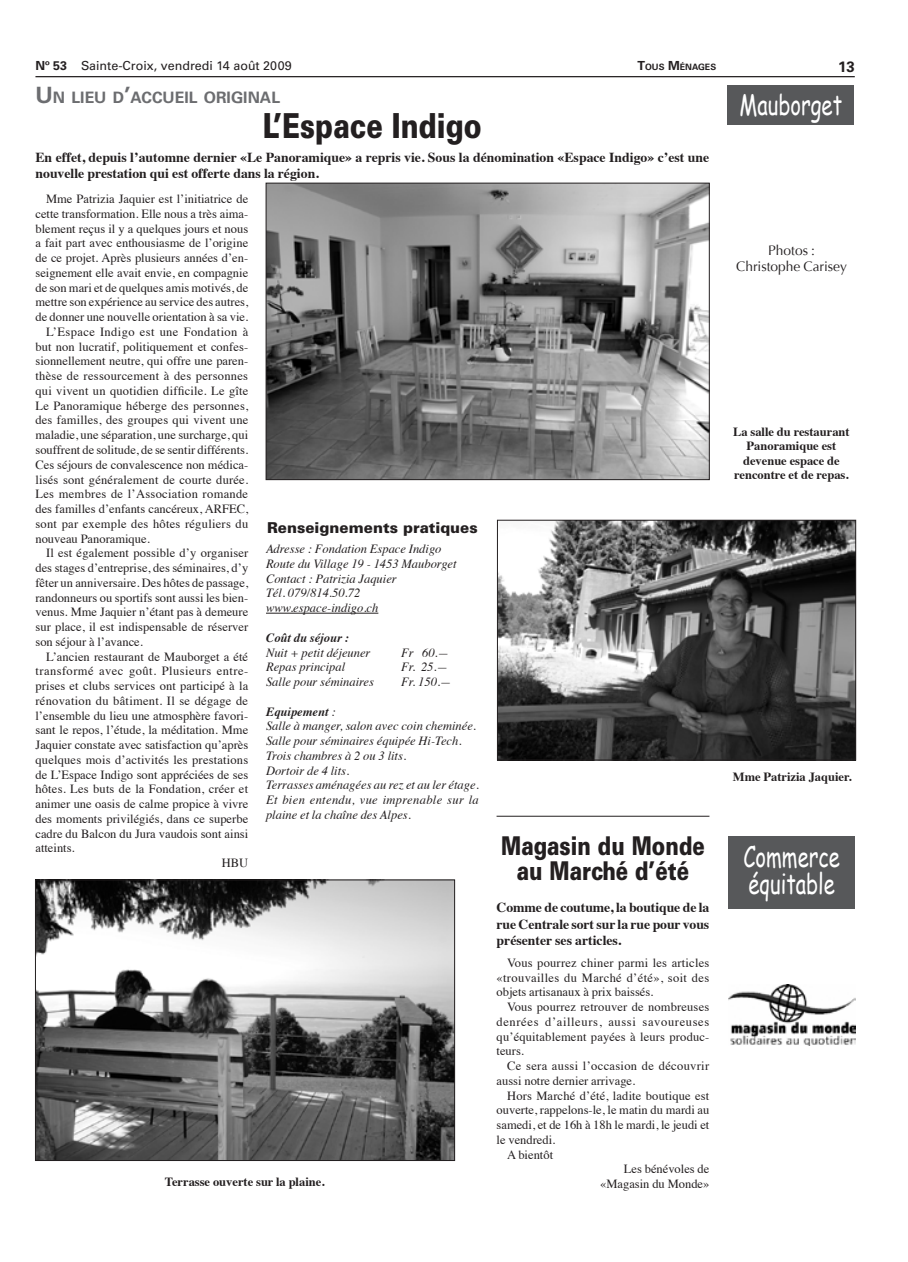
<style>
.page{position:relative;width:908px;height:1262px;background:#fff}
.page>*{position:absolute;margin:0;border:0;box-sizing:border-box;transform-origin:0 0}
.t1{font:900 34.5px "Univers";color:#231f20;scale:.78 1}
.t2{font:28.12px/27px "Comic Sans MS";color:#fff;scale:.72 1}
.t3{font:900 25.88px/25px "Univers";color:#231f20;text-align:center;scale:.78 1}
.t4{font:700 15.75px "Univers";color:#6c6d70}
.t5{font:900 15px "Univers";color:#231f20}
.t6{font:700 15px "Univers";color:#231f20}
.t7{font:700 13.75px/16.2px "Times";color:#231f20;text-align:justify}
.t8{font:13.75px/15.9px "Optima";color:#231f20;text-align:center}
.t9{font:12.5px/14.8px "Times";color:#231f20;text-align:justify}
.t10{font:italic 12.5px/14.8px "Times";color:#231f20}
.t11{font:12.5px "Times";letter-spacing:.02em;color:#231f20}
.t12{font:700 12.5px/14.4px "Times";color:#231f20;text-align:center}
.t13{font:12.5px/14.8px "Times";letter-spacing:.025em;color:#231f20}
.t14{font:12.5px "Univers";color:#231f20}
.t15{font:12.5px "Times";letter-spacing:.035em;color:#231f20}
.t16{font:12.5px "Times";letter-spacing:.03em;color:#231f20}
.t17{font:italic 700 12.5px "Times";color:#231f20}
.t18{font:700 8.75px "Univers";color:#231f20}
.s1{font-weight:700}
.s2{font-size:12.5px}
.s3{font-size:22.5px}
</style>
<div class="page">
<hr style="left:35px;top:76px;width:819px;height:1px;background:#231f20">
<div style="left:727px;top:85px;width:126px;height:39px;background:#57585a"></div>
<div style="left:728px;top:836px;width:126px;height:72px;background:#57585a"></div>
<img style="left:728px;top:984px;width:127px;height:61px">
<hr style="left:266px;top:613px;width:112px;height:1px;background:#231f20">
<img style="left:37px;top:881px;width:415px;height:277px">
<div style="left:35px;top:879px;width:419px;height:281px;border:1px solid #231f20"></div>
<img style="left:499px;top:522px;width:354px;height:236px">
<div style="left:497px;top:520px;width:358px;height:240px;border:1px solid #231f20"></div>
<img style="left:268px;top:185px;width:439px;height:293px">
<div style="left:266px;top:183px;width:443px;height:297px;border:1px solid #231f20"></div>
<hr style="left:496px;top:816px;width:213px;height:1px;background:#231f20">
<p class="t14" style="left:35px;top:58px;width:257px"><span class="s1">Nº 53</span> Sainte-Croix, vendredi 14 août 2009</p>
<p class="t18" style="left:637px;top:61px;width:80px"><span class="s2">T</span>OUS <span class="s2">M</span>ÉNAGES</p>
<p class="t6" style="left:837px;top:58px;width:18px">13</p>
<h2 class="t2" style="left:739px;top:91px;width:144px">Mauborget</h2>
<p class="t4" style="left:35px;top:88px;width:246px"><span class="s3">U</span> N LIEU D<span class="s3">’</span>ACCUEIL ORIGINAL</p>
<h1 class="t1" style="left:263px;top:104px;width:282px">L’Espace Indigo</h1>
<p class="t7" style="left:35px;top:148px;width:675px">En effet, depuis l’automne dernier «Le Panoramique» a repris vie. Sous la dénomination «Espace Indigo» c’est une nouvelle prestation qui est offerte dans la région.</p>
<p class="t9" style="left:46px;top:190px;width:203px">Mme Patrizia Jaquier est l’initiatrice de</p>
<p class="t9" style="left:35px;top:205px;width:214px">cette transformation. Elle nous a très aima-</p>
<p class="t9" style="left:35px;top:220px;width:214px">blement reçus il y a quelques jours et nous</p>
<p class="t9" style="left:35px;top:235px;width:214px">a fait part avec enthousiasme de l’origine</p>
<p class="t9" style="left:35px;top:249px;width:214px">de ce projet. Après plusieurs années d’en-</p>
<p class="t9" style="left:35px;top:264px;width:214px">seignement elle avait envie, en compagnie</p>
<p class="t9" style="left:35px;top:279px;width:214px">de son mari et de quelques amis motivés, de</p>
<p class="t9" style="left:35px;top:294px;width:214px">mettre son expérience au service des autres,</p>
<p class="t9" style="left:35px;top:308px;width:214px">de donner une nouvelle orientation à sa vie.</p>
<p class="t16" style="left:46px;top:320px;width:203px">L’Espace Indigo est une Fondation à</p>
<p class="t9" style="left:35px;top:338px;width:214px">but non lucratif, politiquement et confes-</p>
<p class="t9" style="left:35px;top:353px;width:214px">sionnellement neutre, qui offre une paren-</p>
<p class="t11" style="left:35px;top:364px;width:214px">thèse de ressourcement à des personnes</p>
<p class="t9" style="left:35px;top:382px;width:214px">qui vivent un quotidien difficile. Le gîte</p>
<p class="t11" style="left:35px;top:394px;width:214px">Le Panoramique héberge des personnes,</p>
<p class="t9" style="left:35px;top:412px;width:214px">des familles, des groupes qui vivent une</p>
<p class="t9" style="left:35px;top:426px;width:214px">maladie, une séparation, une surcharge, qui</p>
<p class="t9" style="left:35px;top:441px;width:214px">souffrent de solitude, de se sentir différents.</p>
<p class="t9" style="left:35px;top:456px;width:214px">Ces séjours de convalescence non médica-</p>
<p class="t9" style="left:35px;top:471px;width:214px">lisés sont généralement de courte durée.</p>
<p class="t13" style="left:35px;top:485px;width:214px">Les membres de l’Association romande</p>
<p class="t9" style="left:35px;top:500px;width:214px">des familles d’enfants cancéreux, ARFEC,</p>
<p class="t11" style="left:35px;top:512px;width:214px">sont par exemple des hôtes réguliers du</p>
<p class="t9" style="left:35px;top:530px;width:116px">nouveau Panoramique.</p>
<p class="t9" style="left:46px;top:544px;width:203px">Il est également possible d’y organiser</p>
<p class="t9" style="left:35px;top:559px;width:214px">des stages d’entreprise, des séminaires, d’y</p>
<p class="t9" style="left:35px;top:574px;width:214px">fêter un anniversaire. Des hôtes de passage,</p>
<p class="t9" style="left:35px;top:589px;width:214px">randonneurs ou sportifs sont aussi les bien-</p>
<p class="t9" style="left:35px;top:603px;width:214px">venus. Mme Jaquier n’étant pas à demeure</p>
<p class="t9" style="left:35px;top:618px;width:214px">sur place, il est indispensable de réserver</p>
<p class="t9" style="left:35px;top:633px;width:109px">son séjour à l’avance.</p>
<p class="t9" style="left:46px;top:648px;width:203px">L’ancien restaurant de Mauborget a été</p>
<p class="t15" style="left:35px;top:659px;width:214px">transformé avec goût. Plusieurs entre-</p>
<p class="t9" style="left:35px;top:677px;width:214px">prises et clubs services ont participé à la</p>
<p class="t11" style="left:35px;top:689px;width:214px">rénovation du bâtiment. Il se dégage de</p>
<p class="t9" style="left:35px;top:707px;width:214px">l’ensemble du lieu une atmosphère favori-</p>
<p class="t9" style="left:35px;top:721px;width:214px">sant le repos, l’étude, la méditation. Mme</p>
<p class="t9" style="left:35px;top:736px;width:214px">Jaquier constate avec satisfaction qu’après</p>
<p class="t9" style="left:35px;top:751px;width:214px">quelques mois d’activités les prestations</p>
<p class="t9" style="left:35px;top:766px;width:214px">de L’Espace Indigo sont appréciées de ses</p>
<p class="t9" style="left:35px;top:780px;width:214px">hôtes. Les buts de la Fondation, créer et</p>
<p class="t9" style="left:35px;top:795px;width:214px">animer une oasis de calme propice à vivre</p>
<p class="t9" style="left:35px;top:810px;width:214px">des moments privilégiés, dans ce superbe</p>
<p class="t9" style="left:35px;top:825px;width:214px">cadre du Balcon du Jura vaudois sont ainsi</p>
<p class="t9" style="left:35px;top:839px;width:41px">atteints.</p>
<p class="t9" style="left:222px;top:854px;width:28px">HBU</p>
<p class="t5" style="left:267px;top:518px;width:212px">Renseignements pratiques</p>
<p class="t10" style="left:266px;top:541px;width:192px">Adresse : Fondation Espace Indigo<br>Route du Village 19 - 1453 Mauborget<br>Contact : Patrizia Jaquier<br>Tél. 079/814.50.72 www.espace-indigo.ch</p>
<p class="t17" style="left:266px;top:626px;width:84px">Coût du séjour :</p>
<p class="t10" style="left:266px;top:644px;width:106px">Nuit + petit déjeuner</p>
<p class="t10" style="left:401px;top:644px;width:49px">Fr 60.—</p>
<p class="t10" style="left:266px;top:659px;width:81px">Repas principal</p>
<p class="t10" style="left:401px;top:659px;width:48px">Fr. 25.—</p>
<p class="t10" style="left:266px;top:673px;width:109px">Salle pour séminaires</p>
<p class="t10" style="left:401px;top:673px;width:52px">Fr. 150.—</p>
<p class="t10" style="left:266px;top:703px;width:214px"><span class="s1">Equipement</span> :<br>Salle à manger, salon avec coin cheminée.<br>Salle pour séminaires équipée Hi-Tech.<br>Trois chambres à 2 ou 3 lits.<br>Dortoir de 4 lits.<br>Terrasses aménagées au rez et au ler étage.<br>Et bien entendu, vue imprenable sur la plaine et la chaîne des Alpes.</p>
<p class="t12" style="left:165px;top:1172px;width:161px">Terrasse ouverte sur la plaine.</p>
<h3 class="t3" style="left:501px;top:832px;width:263px">Magasin du Monde au Marché d’été</h3>
<p class="t7" style="left:496px;top:898px;width:214px">Comme de coutume, la boutique de la rue Centrale sort sur la rue pour vous présenter ses articles.</p>
<p class="t9" style="left:496px;top:954px;width:214px;text-indent:11px">Vous pourrez chiner parmi les articles «trouvailles du Marché d’été», soit des objets artisanaux à prix baissés.</p>
<p class="t9" style="left:496px;top:998px;width:214px;text-indent:11px">Vous pourrez retrouver de nombreuses denrées d’ailleurs, aussi savoureuses qu’équitablement payées à leurs produc&shy;teurs.</p>
<p class="t13" style="left:496px;top:1057px;width:214px;text-indent:11px">Ce sera aussi l’occasion de découvrir aussi notre dernier arrivage.</p>
<p class="t9" style="left:507px;top:1086px;width:203px">Hors Marché d’été, ladite boutique est</p>
<p class="t9" style="left:496px;top:1101px;width:214px">ouverte, rappelons-le, le matin du mardi au</p>
<p class="t9" style="left:496px;top:1116px;width:214px">samedi, et de 16h à 18h le mardi, le jeudi et</p>
<p class="t9" style="left:496px;top:1131px;width:60px">le vendredi.</p>
<p class="t9" style="left:507px;top:1145px;width:47px">A bientôt</p>
<p class="t9" style="left:623px;top:1160px;width:87px">Les bénévoles de</p>
<p class="t9" style="left:600px;top:1175px;width:111px">«Magasin du Monde»</p>
<p class="t8" style="left:735px;top:242px;width:112px">Photos :<br>Christophe Carisey</p>
<p class="t12" style="left:732px;top:423px;width:118px">La salle du restaurant<br>Panoramique est devenue espace de rencontre et de repas.</p>
<p class="t12" style="left:732px;top:768px;width:120px">Mme Patrizia Jaquier.</p>
<h2 class="t2" style="left:743px;top:842px;width:136px">Commerce équitable</h2>
</div>
